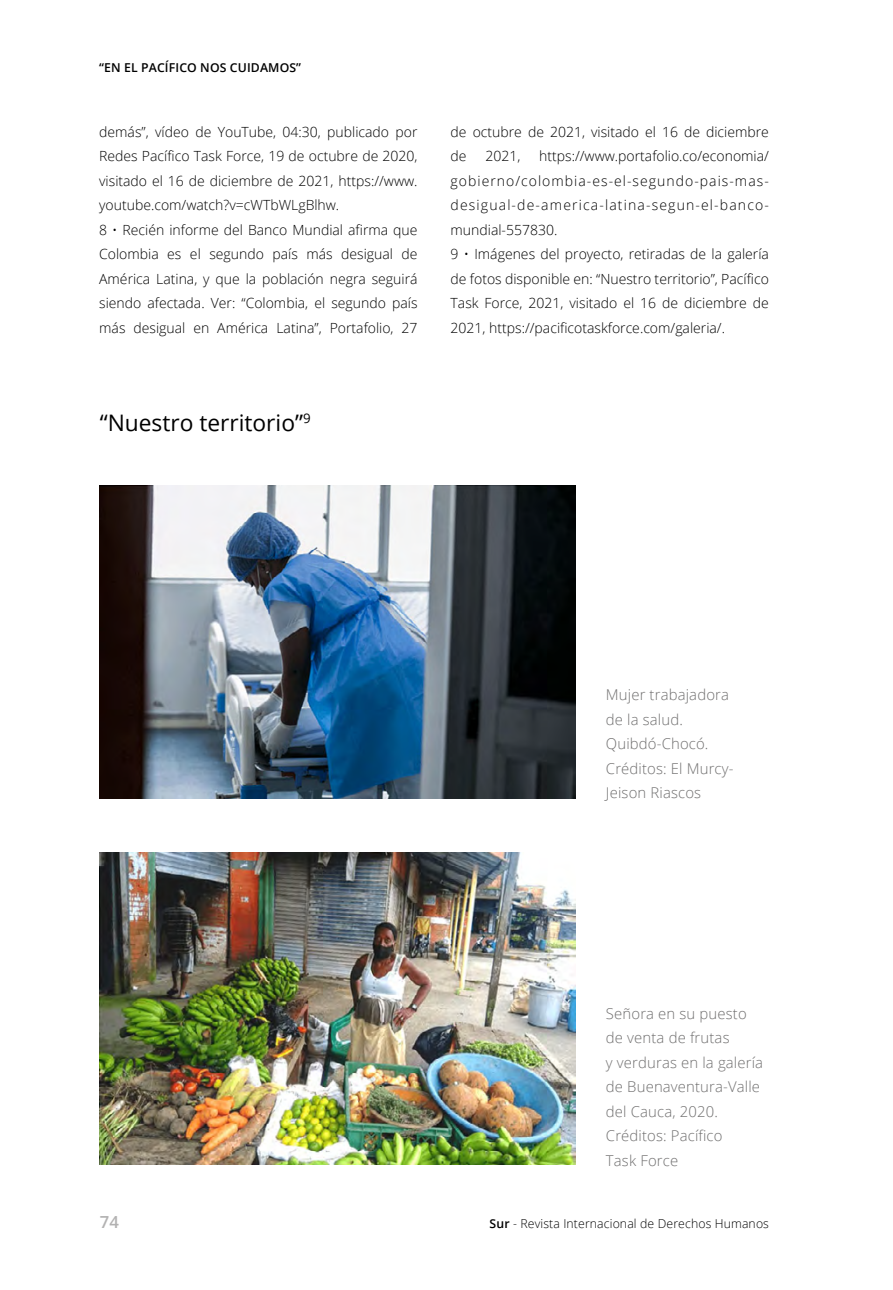
<style>
.page{position:relative;width:893px;height:1290px;background:#fff}
.page>*{position:absolute;margin:0;border:0;box-sizing:border-box;transform-origin:0 0}
.t1{font:22.75px "Open Sans";color:#000}
.t2{font:600 16.62px "Open Sans";color:#b3b2b2}
.t3{font:300 14.88px/24.5px "Open Sans";letter-spacing:.01em;color:#706f6f}
.t4{font:300 14px/24.5px "Open Sans";color:#000}
.t5{font:300 12.25px "Open Sans";letter-spacing:.01em;color:#000}
.t6{font:600 12.25px "Open Sans";letter-spacing:.01em;color:#000}
.s1{font-weight:600}
</style>
<div class="page">
<img style="left:99px;top:486px;width:477px;height:312px">
<img style="left:99px;top:852px;width:477px;height:312px">
<p class="t6" style="left:99px;top:59px;width:203px">“EN EL PACÍFICO NOS CUIDAMOS”</p>
<p class="t4" style="left:99px;top:119px;width:320px">demás”, vídeo de YouTube, 04:30, publicado por Redes Pacífico Task Force, 19 de octubre de 2020, visitado el 16 de diciembre de 2021, https://www. youtube.com/watch?v=cWTbWLgBlhw.<br>8 • Recién informe del Banco Mundial afirma que Colombia es el segundo país más desigual de América Latina, y que la población negra seguirá siendo afectada. Ver: “Colombia, el segundo país más desigual en América Latina”, Portafolio, 27</p>
<p class="t4" style="left:451px;top:119px;width:320px">de octubre de 2021, visitado el 16 de diciembre de</p>
<p class="t4" style="left:451px;top:143px;width:320px;text-indent:89px">https://www.portafolio.co/economia/ gobierno/colombia-es-el-segundo-pais-mas&shy;desigual-de-america-latina-segun-el-banco&shy;mundial-557830.<br>9 • Imágenes del proyecto, retiradas de la galería de fotos disponible en: “Nuestro territorio”, Pacífico Task Force, 2021, visitado el 16 de diciembre de 2021, https://pacificotaskforce.com/galeria/.</p>
<p class="t4" style="left:485px;top:143px;width:36px">2021,</p>
<h1 class="t1" style="left:100px;top:407px;width:212px">“Nuestro territorio”<sup>9</sup></h1>
<p class="t2" style="left:100px;top:1210px;width:21px">74</p>
<p class="t3" style="left:606px;top:682px;width:129px">Mujer trabajadora de la salud.<br>Quibdó-Chocó.<br>Créditos: El Murcy-<br>Jeison Riascos</p>
<p class="t3" style="left:606px;top:1000px;width:159px">Señora en su puesto de venta de frutas<br>y verduras en la galería de Buenaventura-Valle del Cauca, 2020.<br>Créditos: Pacífico<br>Task Force</p>
<p class="t5" style="left:490px;top:1215px;width:281px"><span class="s1">Sur</span> - Revista Internacional de Derechos Humanos</p>
</div>
